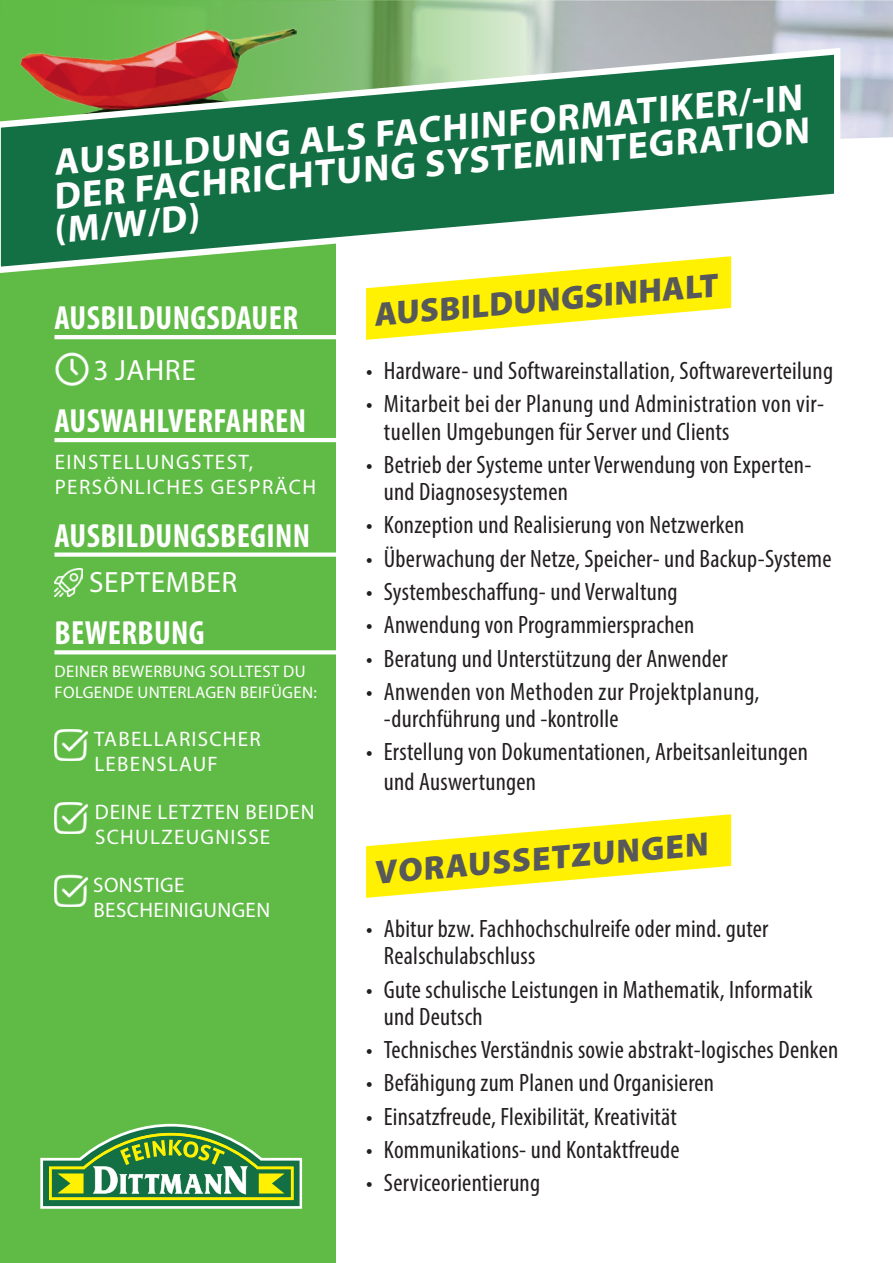
<style>
.page{position:relative;width:893px;height:1263px;background:#fff}
.page>*{position:absolute;margin:0;border:0;box-sizing:border-box;transform-origin:0 0}
.t1{font:700 37.8px/33.6px "Myriad Pro";color:#fff;text-align:justify}
.t2{font:700 condensed 33.6px "Myriad Pro";letter-spacing:.01em;color:#fff}
.t3{font:900 33.6px "Myriad Pro";color:#57585a}
.t4{font:29.4px "Myriad Pro";letter-spacing:.02em;color:#fff}
.t5{font:condensed 25.2px/27.3px "Myriad Pro";letter-spacing:.01em;color:#231f20}
.t6{font:21px/25.2px "Myriad Pro";letter-spacing:.06em;color:#fff}
.t7{font:21px/25.2px "Myriad Pro";letter-spacing:.02em;color:#fff}
.t8{font:16.8px/21px "Myriad Pro";letter-spacing:.02em;color:#fff}
</style>
<div class="page">
<div style="left:0;top:0;width:336px;height:1263px;background:#60bb46"></div>
<svg style="left:152px;top:0;width:741px;height:139px;background:#a8c0ab"></svg>
<img style="left:152px;top:23px;width:150px;height:21px">
<svg style="left:366px;top:277px;width:365px;height:63px"></svg>
<svg style="left:366px;top:814px;width:365px;height:84px"></svg>
<svg style="left:0;top:44px;width:843px;height:233px"></svg>
<hr style="left:54px;top:335px;width:291px;height:4px;background:#fff">
<hr style="left:54px;top:438px;width:291px;height:4px;background:#fff">
<div style="left:54px;top:552px;width:291px;height:5px;background:#fff"></div>
<svg style="left:54px;top:650px;width:282px;height:4px"></svg>
<img style="left:55px;top:352px;width:34px;height:34px">
<img style="left:54px;top:568px;width:29px;height:28px">
<img style="left:54px;top:729px;width:35px;height:32px">
<img style="left:54px;top:802px;width:35px;height:32px">
<img style="left:54px;top:875px;width:35px;height:32px">
<svg style="left:40px;top:1124px;width:262px;height:85px"></svg>
<h1 class="t1" style="left:46px;top:145px;width:762px;rotate:-5deg">AUSBILDUNG ALS FACHINFORMATIKER/-IN DER FACHRICHTUNG SYSTEMINTEGRATION (M/W/D)</h1>
<h2 class="t2" style="left:54px;top:297px;width:245px">AUSBILDUNGSDAUER</h2>
<p class="t4" style="left:94px;top:352px;width:104px">3 JAHRE</p>
<h2 class="t2" style="left:54px;top:400px;width:253px">AUSWAHLVERFAHREN</h2>
<p class="t6" style="left:55px;top:449px;width:263px">EINSTELLUNGSTEST,<br>PERSÖNLICHES GESPRÄCH</p>
<h2 class="t2" style="left:54px;top:514px;width:257px">AUSBILDUNGSBEGINN</h2>
<p class="t4" style="left:89px;top:564px;width:150px">SEPTEMBER</p>
<h2 class="t2" style="left:54px;top:612px;width:152px">BEWERBUNG</h2>
<p class="t8" style="left:55px;top:661px;width:264px">DEINER BEWERBUNG SOLLTEST DU<br>FOLGENDE UNTERLAGEN BEIFÜGEN:</p>
<p class="t6" style="left:94px;top:726px;width:168px">TABELLARISCHER<br>LEBENSLAUF</p>
<p class="t6" style="left:95px;top:799px;width:221px">DEINE LETZTEN BEIDEN<br>SCHULZEUGNISSE</p>
<p class="t7" style="left:93px;top:872px;width:178px">SONSTIGE<br>BESCHEINIGUNGEN</p>
<h2 class="t3" style="left:372px;top:293px;width:346px;rotate:-5deg">AUSBILDUNGSINHALT</h2>
<p class="t5" style="left:366px;top:357px;width:468px">• Hardware- und Softwareinstallation, Softwareverteilung</p>
<p class="t5" style="left:384px;top:390px;width:442px;text-indent:-18px">• Mitarbeit bei der Planung und Administration von vir&shy;tuellen Umgebungen für Server und Clients</p>
<p class="t5" style="left:384px;top:451px;width:429px;text-indent:-18px">• Betrieb der Systeme unter Verwendung von Experten&shy;und Diagnosesystemen</p>
<p class="t5" style="left:366px;top:511px;width:380px">• Konzeption und Realisierung von Netzwerken</p>
<p class="t5" style="left:366px;top:544px;width:467px">• Überwachung der Netze, Speicher- und Backup-Systeme</p>
<p class="t5" style="left:366px;top:578px;width:313px">• Systembeschaffung- und Verwaltung</p>
<p class="t5" style="left:366px;top:611px;width:330px">• Anwendung von Programmiersprachen</p>
<p class="t5" style="left:366px;top:644px;width:363px">• Beratung und Unterstützung der Anwender</p>
<p class="t5" style="left:384px;top:677px;width:377px;text-indent:-18px">• Anwenden von Methoden zur Projektplanung, -durchführung und -kontrolle</p>
<p class="t5" style="left:384px;top:737px;width:426px;line-height:29.4px;text-indent:-18px">• Erstellung von Dokumentationen, Arbeitsanleitungen und Auswertungen</p>
<h2 class="t3" style="left:372px;top:851px;width:336px;rotate:-5deg">VORAUSSETZUNGEN</h2>
<p class="t5" style="left:384px;top:915px;width:386px;text-indent:-18px">• Abitur bzw. Fachhochschulreife oder mind. guter<br>Realschulabschluss</p>
<p class="t5" style="left:384px;top:975px;width:430px;text-indent:-18px">• Gute schulische Leistungen in Mathematik, Informatik und Deutsch</p>
<p class="t5" style="left:366px;top:1036px;width:474px">• Technisches Verständnis sowie abstrakt-logisches Denken</p>
<p class="t5" style="left:366px;top:1069px;width:350px">• Befähigung zum Planen und Organisieren</p>
<p class="t5" style="left:366px;top:1102px;width:312px">• Einsatzfreude, Flexibilität, Kreativität</p>
<p class="t5" style="left:366px;top:1136px;width:315px">• Kommunikations- und Kontaktfreude</p>
<p class="t5" style="left:366px;top:1169px;width:176px">• Serviceorientierung</p>
</div>
